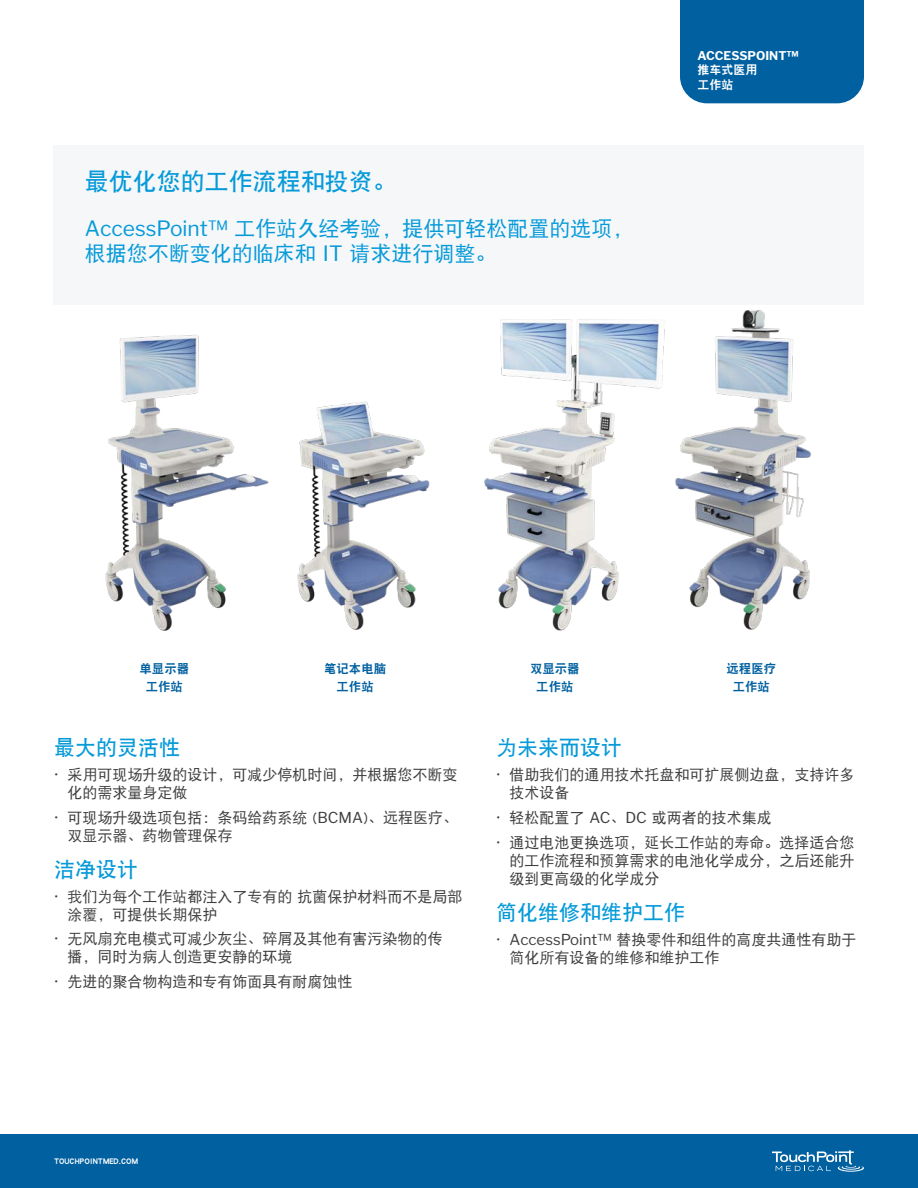
<style>
.page{position:relative;width:918px;height:1188px;background:#fff}
.page>*{position:absolute;margin:0;border:0;box-sizing:border-box;transform-origin:0 0}
.Subtitle_-_callout{font:24px "DFP Hei W7";color:#069ad9}
.Subtitle_-_callout-2{font:21px/25.2px "DFP Hei W5";color:#069ad9}
.Bullets_with_Light_B{font:21px "DFP Hei W7";color:#069ad9}
.t1{font:15px/18px "DFP Hei W5";color:#3e3e3f}
.Product_Specs{font:12.45px/18.6px "DFP Hei W9";color:#0060a0;text-align:center}
.Category_Tab{font:700 12px/14.4px "Libre Franklin";color:#fff}
.t2{font:9px "DFP Hei W9";color:#fff}
.s1{font-family:"Libre Franklin"}
.s2{font-family:"DFP Hei W9";font-weight:400}
.s3{font-family:"Libre Franklin";font-weight:100}
</style>
<div class="page">
<div style="left:0;top:1134px;width:918px;height:54px;background:#0060a0"></div>
<svg style="left:772px;top:1150px;width:92px;height:22px"></svg>
<div style="left:680px;top:0;width:184px;height:103px;background:#0060a0"></div>
<div style="left:54px;top:146px;width:810px;height:159px;background:#f5f7f9"></div>
<img style="left:675px;top:310px;width:137px;height:320px">
<img style="left:105px;top:334px;width:164px;height:297px">
<img style="left:484px;top:319px;width:181px;height:312px">
<img style="left:297px;top:401px;width:133px;height:229px">
<p class="Subtitle_-_callout" style="left:85px;top:168px;width:314px">最优化您的工作流程和投资。</p>
<p class="Subtitle_-_callout-2" style="left:85px;top:215px;width:550px"><span class="s1">AccessPoint™</span> 工作站久经考验，提供可轻松配置的选项，根据您不断变化的临床和 <span class="s1">IT</span> 请求进行调整。</p>
<p class="Category_Tab" style="left:697px;top:48px;width:103px">ACCESSPOINT™<span class="s2">推车式医用<br>工作站</span></p>
<p class="Product_Specs" style="left:140px;top:659px;width:51px">单显示器工作站</p>
<p class="Product_Specs" style="left:324px;top:659px;width:64px">笔记本电脑工作站</p>
<p class="Product_Specs" style="left:530px;top:659px;width:51px">双显示器工作站</p>
<p class="Product_Specs" style="left:727px;top:659px;width:51px">远程医疗工作站</p>
<p class="Bullets_with_Light_B" style="left:54px;top:736px;width:127px">最大的灵活性</p>
<p class="t1" style="left:68px;top:765px;width:391px;text-indent:-14px"><span class="s3">•</span> 采用可现场升级的设计，可减少停机时间，并根据您不断变化的需求量身定做</p>
<p class="t1" style="left:68px;top:808px;width:392px;text-indent:-14px"><span class="s3">•</span> 可现场升级选项包括：条码给药系统 (<span class="s1">BCMA</span>)、远程医疗、双显示器、药物管理保存</p>
<p class="Bullets_with_Light_B" style="left:54px;top:858px;width:85px">洁净设计</p>
<p class="t1" style="left:68px;top:887px;width:396px;text-indent:-14px"><span class="s3">•</span> 我们为每个工作站都注入了专有的 抗菌保护材料而不是局部涂覆，可提供长期保护</p>
<p class="t1" style="left:68px;top:930px;width:376px;text-indent:-14px"><span class="s3">•</span> 无风扇充电模式可减少灰尘、碎屑及其他有害污染物的传播，同时为病人创造更安静的环境</p>
<p class="t1" style="left:54px;top:972px;width:300px"><span class="s3">•</span> 先进的聚合物构造和专有饰面具有耐腐蚀性</p>
<p class="Bullets_with_Light_B" style="left:496px;top:736px;width:127px">为未来而设计</p>
<p class="t1" style="left:510px;top:765px;width:346px;text-indent:-14px"><span class="s3">•</span> 借助我们的通用技术托盘和可扩展侧边盘，支持许多技术设备</p>
<p class="t1" style="left:496px;top:808px;width:277px"><span class="s3">•</span> 轻松配置了 <span class="s1">AC</span>、<span class="s1">DC</span> 或两者的技术集成</p>
<p class="t1" style="left:510px;top:833px;width:346px;text-align:justify;text-indent:-14px"><span class="s3">•</span> 通过电池更换选项，延长工作站的寿命。选择适合您的工作流程和预算需求的电池化学成分，之后还能升级到更高级的化学成分</p>
<p class="Bullets_with_Light_B" style="left:496px;top:901px;width:190px">简化维修和维护工作</p>
<p class="t1" style="left:510px;top:930px;width:348px;text-indent:-14px"><span class="s3">•</span> <span class="s1">AccessPoint™</span> 替换零件和组件的高度共通性有助于简化所有设备的维修和维护工作</p>
<p class="t2" style="left:54px;top:1156px;width:86px">TOUCHPOINTMED.COM</p>
</div>
